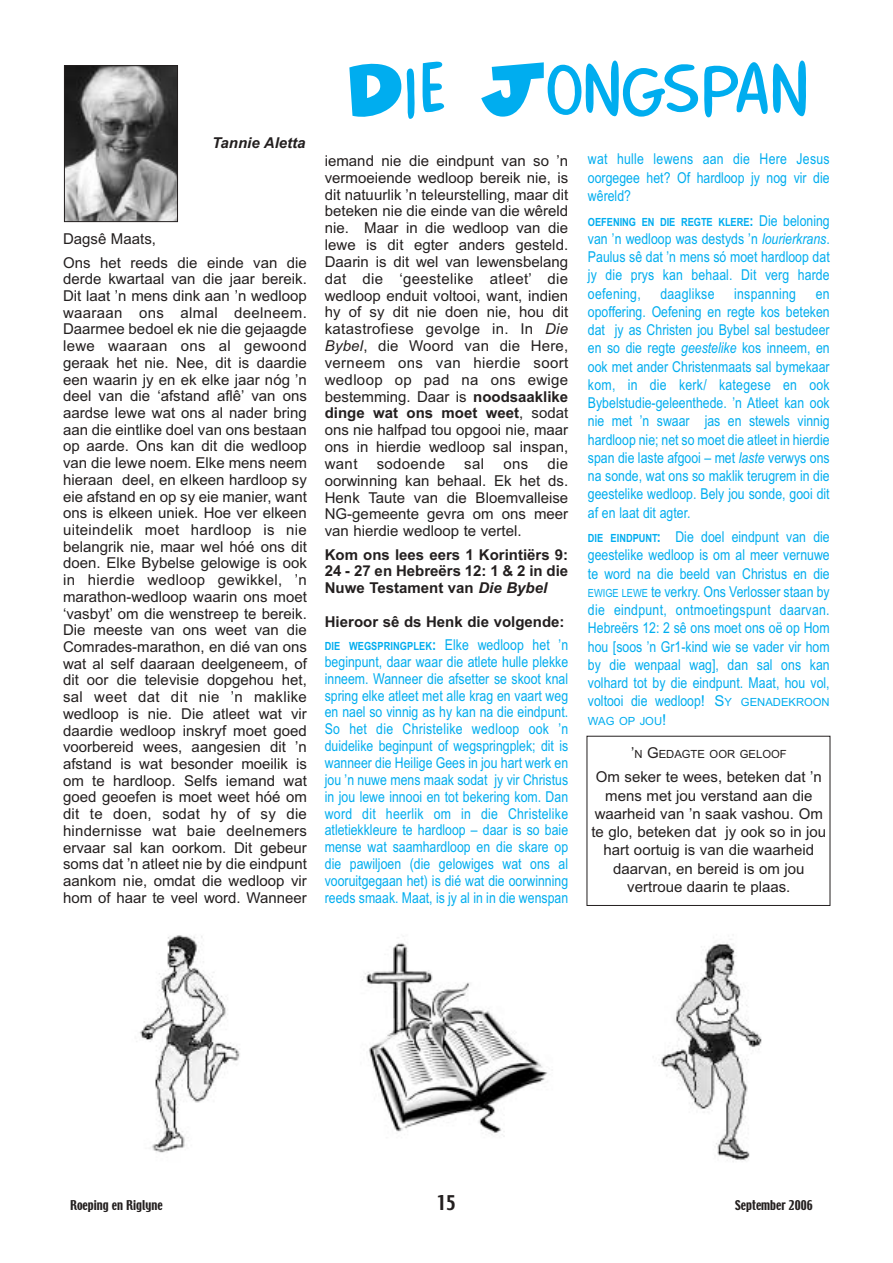
<style>
.page{position:relative;width:893px;height:1263px;background:#fff}
.page>*{position:absolute;margin:0;border:0;box-sizing:border-box;transform-origin:0 0}
.t1{font:62.25px "Comics Car Toon";color:#00adef;scale:1.08 1}
.t2{font:18px "Techno";color:#231f1f}
.t3{font:15px/16.6px "Arial";color:#231f1f;text-align:justify}
.t4{font:15px/18.3px "Arial Narrow";color:#00adef;text-align:justify}
.t5{font:700 15px/16.8px "Arial";color:#231f1f;text-align:justify}
.t6{font:15px "Arial Narrow";letter-spacing:.02em;color:#00adef}
.t7{font:italic 700 15px "Arial";color:#231f1f}
.t8{font:15px "Arial";letter-spacing:.02em;color:#231f1f}
.t9{font:12px "Techno";color:#231f1f}
.t10{font:700 11.25px "Arial Narrow";color:#00adef}
.t11{font:11.25px "Arial";color:#231f1f}
.t12{font:11.25px "Arial";color:#00adef}
.s1{font-style:italic}
.s2{font-weight:700}
.s3{font-size:15px}
.s4{font-weight:400;font-size:15px}
.s5{font-weight:700;font-size:11.25px}
.s6{font-size:11.25px}
.s7{font-family:"Arial"}
.s8{font-family:"Arial";font-size:11.25px}
</style>
<div class="page">
<img style="left:66px;top:67px;width:110px;height:153px">
<div style="left:64px;top:65px;width:114px;height:157px;border:1px solid #231f1f"></div>
<img style="left:136px;top:935px;width:104px;height:218px">
<img style="left:362px;top:943px;width:186px;height:194px">
<img style="left:659px;top:939px;width:103px;height:223px">
<p class="t7" style="left:212px;top:138px;width:95px">Tannie Aletta</p>
<p class="t3" style="left:63px;top:229px;width:245px;line-height:23.1px">Dagsê Maats,<br>Ons het reeds die einde van die</p>
<p class="t3" style="left:63px;top:272px;width:245px">derde kwartaal van die jaar bereik.<br>Dit laat ’n mens dink aan ’n wedloop waaraan ons almal deelneem.<br>Daarmee bedoel ek nie die gejaagde lewe waaraan ons al gewoond geraak het nie. Nee, dit is daardie een waarin jy en ek elke jaar nóg ’n deel van die ‘afstand aflê’ van ons aardse lewe wat ons al nader bring aan die eintlike doel van ons bestaan op aarde. Ons kan dit die wedloop van die lewe noem. Elke mens neem hieraan deel, en elkeen hardloop sy eie afstand en op sy eie manier, want ons is elkeen uniek. Hoe ver elkeen uiteindelik moet hardloop is nie belangrik nie, maar wel hóé ons dit doen. Elke Bybelse gelowige is ook in hierdie wedloop gewikkel, ’n marathon-wedloop waarin ons moet ‘vasbyt’ om die wenstreep te bereik.<br>Die meeste van ons weet van die Comrades-marathon, en dié van ons wat al self daaraan deelgeneem, of dit oor die televisie dopgehou het, sal weet dat dit nie ’n maklike wedloop is nie. Die atleet wat vir daardie wedloop inskryf moet goed voorbereid wees, aangesien dit ’n afstand is wat besonder moeilik is om te hardloop. Selfs iemand wat goed geoefen is moet weet hóé om dit te doen, sodat hy of sy die hindernisse wat baie deelnemers ervaar sal kan oorkom. Dit gebeur soms dat ’n atleet nie by die eindpunt aankom nie, omdat die wedloop vir hom of haar te veel word. Wanneer</p>
<h1 class="t1" style="left:347px;top:56px;width:429px">Die Jongspan</h1>
<p class="t3" style="left:325px;top:154px;width:245px">iemand nie die eindpunt van so ’n vermoeiende wedloop bereik nie, is dit natuurlik ’n teleurstelling, maar dit beteken nie die einde van die wêreld nie. Maar in die wedloop van die lewe is dit egter anders gesteld.<br>Daarin is dit wel van lewensbelang dat die ‘geestelike atleet’ die wedloop enduit voltooi, want, indien hy of sy dit nie doen nie, hou dit katastrofiese gevolge in. In <span class="s1">Die Bybel</span>, die Woord van die Here, verneem ons van hierdie soort wedloop op pad na ons ewige bestemming. Daar is <span class="s2">noodsaaklike dinge wat ons moet weet</span>, sodat ons nie halfpad tou opgooi nie, maar ons in hierdie wedloop sal inspan, want</p>
<p class="t3" style="left:325px;top:457px;width:245px;text-indent:223px">die oorwinning kan behaal. Ek het ds.<br>Henk Taute van die Bloemvalleise NG-gemeente gevra om ons meer van hierdie wedloop te vertel.</p>
<p class="t5" style="left:325px;top:547px;width:245px">Kom ons lees eers 1 Korintiërs 9:<br>24 - 27 en Hebreërs 12: 1 &amp; 2 in die Nuwe Testament van <span class="s1">Die Bybel</span></p>
<p class="t5" style="left:325px;top:615px;width:241px">Hieroor sê ds Henk die volgende:</p>
<p class="t10" style="left:325px;top:642px;width:245px">DIE WEGSPRINGPLEK<span class="s3">:</span> <span class="s4">Elke wedloop het ’n</span></p>
<p class="t4" style="left:325px;top:655px;width:245px;line-height:16.8px">beginpunt, daar waar die atlete hulle plekke inneem. Wanneer die afsetter se skoot knal spring elke atleet met alle krag en vaart weg en nael so vinnig as hy kan na die eindpunt.<br>So het die Christelike wedloop ook ’n duidelike beginpunt of wegspringplek; dit is wanneer die Heilige Gees in jou hart werk en jou ’n nuwe mens maak sodat jy vir Christus in jou lewe innooi en tot bekering kom. Dan word dit heerlik om in die Christelike atletiekkleure te hardloop – daar is so baie mense wat saamhardloop en die skare op die pawiljoen (die gelowiges wat ons al vooruitgegaan het) is dié wat die oorwinning reeds smaak. Maat, is jy al in in die wenspan</p>
<p class="t8" style="left:377px;top:458px;width:70px">sodoende</p>
<p class="t3" style="left:464px;top:457px;width:21px">sal</p>
<p class="t3" style="left:503px;top:457px;width:26px">ons</p>
<p class="t4" style="left:588px;top:152px;width:243px">wat hulle lewens aan die Here Jesus oorgegee het? Of hardloop jy nog vir die wêreld?</p>
<p class="t10" style="left:588px;top:218px;width:243px">OEFENING EN DIE REGTE KLERE<span class="s3">:</span> <span class="s4">Die beloning</span></p>
<p class="t4" style="left:588px;top:231px;width:243px">van ’n wedloop was destyds ’n <span class="s1">lourierkrans</span>.<br>Paulus sê dat ’n mens só moet hardloop dat jy die prys kan behaal. Dit verg harde oefening,</p>
<p class="t6" style="left:660px;top:288px;width:56px">daaglikse</p>
<p class="t6" style="left:734px;top:288px;width:63px">inspanning</p>
<p class="t4" style="left:588px;top:286px;width:243px;text-indent:228px">en opoffering. Oefening en regte kos beteken dat jy as Christen jou Bybel sal bestudeer en so die regte <span class="s1">geestelike</span> kos inneem, en ook met ander Christenmaats sal bymekaar kom, in die kerk/ kategese en ook Bybelstudie-geleenthede. ’n Atleet kan ook nie met ’n swaar jas en stewels vinnig hardloop nie; net so moet die atleet in hierdie span die laste afgooi – met <span class="s1">laste</span> verwys ons na sonde, wat ons so maklik terugrem in die geestelike wedloop. Bely jou sonde, gooi dit af en laat dit agter.</p>
<p class="t4" style="left:588px;top:529px;width:243px"><span class="s5">DIE EINDPUNT</span><span class="s2">:</span> Die doel eindpunt van die geestelike wedloop is om al meer vernuwe te word na die beeld van Christus en die <span class="s6">EWIGE LEWE</span> te verkry. Ons Verlosser staan by die eindpunt, ontmoetingspunt daarvan.<br>Hebreërs 12: 2 sê ons moet ons oë op Hom hou [soos ’n Gr1-kind wie se vader vir hom by die wenpaal wag], dan sal ons kan volhard tot by die eindpunt. Maat, hou vol, voltooi die wedloop<span class="s7">! S</span><span class="s8">Y GENADEKROON</span></p>
<p class="t12" style="left:588px;top:717px;width:80px">WAG OP JOU<span class="s3">!</span></p>
<p class="t11" style="left:631px;top:750px;width:157px"><span class="s3">’</span>N <span class="s3">G</span>EDAGTE OOR GELOOF</p>
<p class="t3" style="left:591px;top:770px;width:236px;line-height:18.3px;text-align:center">Om seker te wees, beteken dat ’n mens met jou verstand aan die waarheid van ’n saak vashou. Om te glo, beteken dat jy ook so in jou hart oortuig is van die waarheid daarvan, en bereid is om jou vertroue daarin te plaas.</p>
<p class="t9" style="left:70px;top:1200px;width:94px">Roeping en Riglyne</p>
<p class="t2" style="left:438px;top:1195px;width:19px">15</p>
<p class="t9" style="left:735px;top:1200px;width:79px">September 2006</p>
</div>
